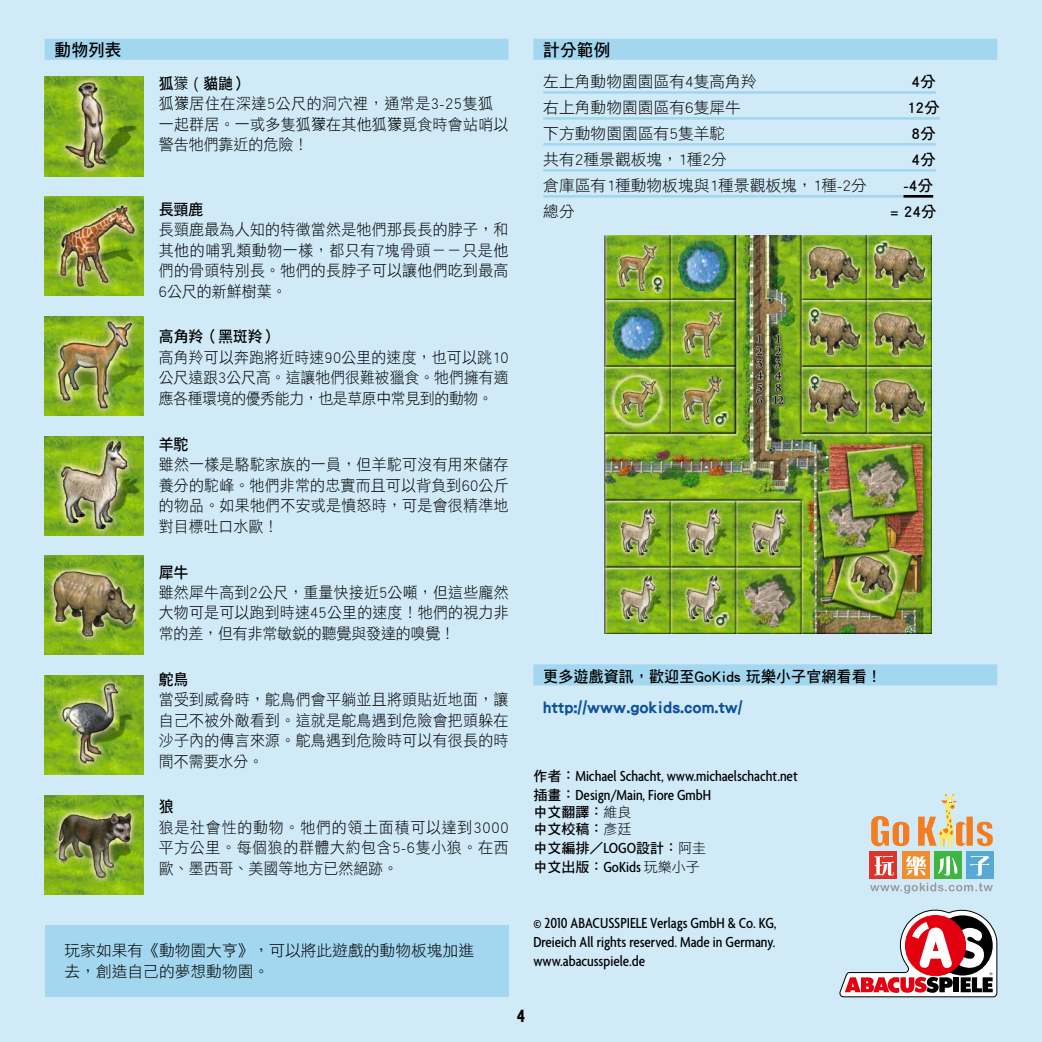
<style>
.page{position:relative;width:1042px;height:1042px;background:#d0eaf8}
.page>*{position:absolute;margin:0;border:0;box-sizing:border-box;transform-origin:0 0}
.t1{font:700 condensed 19.25px "Agenda";color:#000;scale:.95 1}
.t2{font:17.5px "DF Hei Std W9";color:#0c509e}
.t3{font:17.5px "DF Hei Std W7";letter-spacing:.01em;color:#000;scale:.95 1}
.t4{font:15.75px/20.5px "DF Hei Std W3";letter-spacing:.01em;color:#000;text-align:justify;scale:.95 1}
.t5{font:500 condensed 15.75px/18.9px "Agenda";color:#000}
.t6{font:15.75px/21px "DF Hei Std W3";letter-spacing:.01em;color:#000}
.t7{font:15.75px/20.5px "DF Hei Std W3";letter-spacing:.01em;color:#000;text-align:justify;scale:.94 1}
.t8{font:15.75px "DF Hei Std W7";letter-spacing:.01em;color:#000;scale:.95 1}
.t9{font:15.75px "DF Hei Std W7";letter-spacing:.01em;color:#000}
.t10{font:14px/16.8px "DF Hei Std W7";color:#000}
.s1{font-family:"Microsoft Jheng Hei"}
.s2{font-family:"DF Hei Std W7";font-weight:400;font-stretch:normal;font-size:14px}
.s3{font-family:"DF Hei Std W3"}
.s4{font-family:"Agenda";font-weight:500;font-stretch:condensed;font-size:15.75px}
.s5{font-family:"DF Hei Std W3";font-weight:400;font-stretch:normal;font-size:14px}
</style>
<div class="page">
<div style="left:45px;top:39px;width:463px;height:21px;background:#a3d7ef"></div>
<div style="left:45px;top:925px;width:463px;height:72px;background:#a3d7ef"></div>
<img style="left:45px;top:556px;width:99px;height:99px">
<img style="left:45px;top:675px;width:99px;height:99px">
<img style="left:45px;top:795px;width:99px;height:99px">
<img style="left:45px;top:77px;width:99px;height:99px">
<img style="left:45px;top:197px;width:99px;height:99px">
<img style="left:45px;top:316px;width:99px;height:99px">
<img style="left:45px;top:436px;width:99px;height:99px">
<div style="left:533px;top:39px;width:464px;height:21px;background:#a3d7ef"></div>
<hr style="left:543px;top:91px;width:393px;height:3px;background:#a3d7ef">
<hr style="left:543px;top:117px;width:397px;height:3px;background:#a3d7ef">
<hr style="left:543px;top:143px;width:393px;height:3px;background:#a3d7ef">
<hr style="left:543px;top:169px;width:393px;height:3px;background:#a3d7ef">
<hr style="left:543px;top:195px;width:360px;height:3px;background:#a3d7ef">
<hr style="left:903px;top:195px;width:30px;height:3px;background:#000">
<div style="left:533px;top:664px;width:464px;height:21px;background:#a3d7ef"></div>
<img style="left:604px;top:235px;width:327px;height:398px">
<svg style="left:839px;top:909px;width:158px;height:88px"></svg>
<svg style="left:871px;top:816px;width:38px;height:30px"></svg>
<svg style="left:918px;top:793px;width:75px;height:54px"></svg>
<div style="left:869px;top:851px;width:28px;height:28px;background:#da342b"></div>
<svg style="left:874px;top:855px;width:20px;height:21px"></svg>
<div style="left:901px;top:851px;width:28px;height:28px;background:#f18d2f"></div>
<svg style="left:906px;top:856px;width:20px;height:19px"></svg>
<div style="left:933px;top:851px;width:28px;height:28px;background:#3fb542"></div>
<svg style="left:938px;top:856px;width:19px;height:19px"></svg>
<div style="left:966px;top:851px;width:27px;height:28px;background:#54a9d5"></div>
<svg style="left:970px;top:856px;width:19px;height:20px"></svg>
<svg style="left:870px;top:882px;width:122px;height:11px"></svg>
<p class="t3" style="left:55px;top:40px;width:72px">動物列表</p>
<p class="t8" style="left:159px;top:74px;width:95px">狐<span class="s1">獴（</span>貓鼬）</p>
<p class="t4" style="left:159px;top:93px;width:370px">狐<span class="s1">獴</span>居住在深達5公尺的洞穴裡，通常是3-25隻狐獴一起群居。一或多隻狐<span class="s1">獴</span>在其他狐<span class="s1">獴</span>覓食時會站哨以警告牠們靠近的危險！</p>
<p class="t8" style="left:159px;top:201px;width:48px">長頸鹿</p>
<p class="t4" style="left:159px;top:219px;width:370px">長頸鹿最為人知的特徵當然是牠們那長長的脖子，和其他的哺乳類動物一樣，都只有7塊骨頭－－只是他們的骨頭特別長。牠們的長脖子可以讓他們吃到最高6公尺的新鮮樹葉。</p>
<p class="t8" style="left:159px;top:328px;width:126px">高角羚（黑斑羚）</p>
<p class="t7" style="left:159px;top:347px;width:374px">高角羚可以奔跑將近時速90公里的速度，也可以跳10公尺遠跟3公尺高。這讓牠們很難被獵食。牠們擁有適應各種環境的優秀能力，也是草原中常見到的動物。</p>
<p class="t8" style="left:159px;top:435px;width:33px">羊駝</p>
<p class="t4" style="left:159px;top:454px;width:370px">雖然一樣是駱駝家族的一員，但羊駝可沒有用來儲存養分的駝峰。牠們非常的忠實而且可以背負到60公斤的物品。如果牠們不安或是憤怒時，可是會很精準地對目標吐口水歐！</p>
<p class="t8" style="left:159px;top:564px;width:33px">犀牛</p>
<p class="t4" style="left:159px;top:582px;width:370px">雖然犀牛高到2公尺，重量快接近5公噸，但這些龐然大物可是可以跑到時速45公里的速度！牠們的視力非常的差，但有非常敏銳的聽覺與發達的嗅覺！</p>
<p class="t8" style="left:159px;top:670px;width:33px">鴕鳥</p>
<p class="t4" style="left:159px;top:689px;width:370px">當受到威脅時，鴕鳥們會平躺並且將頭貼近地面，讓自己不被外敵看到。這就是鴕鳥遇到危險會把頭躲在沙子內的傳言來源。鴕鳥遇到危險時可以有很長的時間不需要水分。</p>
<p class="t8" style="left:159px;top:798px;width:17px">狼</p>
<p class="t4" style="left:159px;top:816px;width:370px">狼是社會性的動物。牠們的領土面積可以達到3000平方公里。每個狼的群體大約包含5-6隻小狼。在西歐、墨西哥、美國等地方已然絕跡。</p>
<p class="t3" style="left:543px;top:40px;width:72px">計分範例</p>
<p class="t6" style="left:543px;top:71px;width:215px">左上角動物園園區有4隻高角羚</p>
<p class="t9" style="left:911px;top:73px;width:26px">4分</p>
<p class="t6" style="left:543px;top:97px;width:199px">右上角動物園園區有6隻犀牛</p>
<p class="t9" style="left:907px;top:99px;width:35px">12分</p>
<p class="t6" style="left:543px;top:123px;width:183px">下方動物園園區有5隻羊駝</p>
<p class="t9" style="left:911px;top:125px;width:26px">8分</p>
<p class="t6" style="left:543px;top:149px;width:185px">共有2種景觀板塊，1種2分</p>
<p class="t9" style="left:911px;top:151px;width:26px">4分</p>
<p class="t6" style="left:543px;top:175px;width:325px">倉庫區有1種動物板塊與1種景觀板塊，1種-2分</p>
<p class="t9" style="left:903px;top:177px;width:31px">-4分</p>
<p class="t6" style="left:543px;top:201px;width:33px">總分</p>
<p class="t9" style="left:890px;top:203px;width:48px">= 24分</p>
<p class="t8" style="left:543px;top:668px;width:358px">更多遊戲資訊，歡迎至GoKids 玩樂小子官網看看！</p>
<p class="t2" style="left:543px;top:697px;width:201px">http://www.gokids.com.tw/</p>
<p class="t5" style="left:533px;top:768px;width:266px"><span class="s2">作者：</span>Michael Schacht, www.michaelschacht.net<span class="s2">插畫：</span>Design/Main, Fiore GmbH</p>
<p class="t10" style="left:533px;top:803px;width:99px">中文翻譯：<span class="s3">維良</span>中文校稿：<span class="s3">彥廷</span></p>
<p class="t10" style="left:533px;top:839px;width:174px">中文編排／<span class="s4">LOGO</span>設計：<span class="s3">阿圭</span></p>
<p class="t5" style="left:533px;top:858px;width:168px"><span class="s2">中文出版：</span>GoKids <span class="s5">玩樂小子</span></p>
<p class="t6" style="left:64px;top:939px;width:411px">玩家如果有《動物園大亨》，可以將此遊戲的動物板塊加進去，創造自己的夢想動物園。</p>
<p class="t5" style="left:533px;top:915px;width:245px;text-align:justify">© 2010 ABACUSSPIELE Verlags GmbH &amp; Co. KG, Dreieich All rights reserved. Made in Germany. www.abacusspiele.de</p>
<p class="t1" style="left:517px;top:1005px;width:10px">4</p>
</div>
